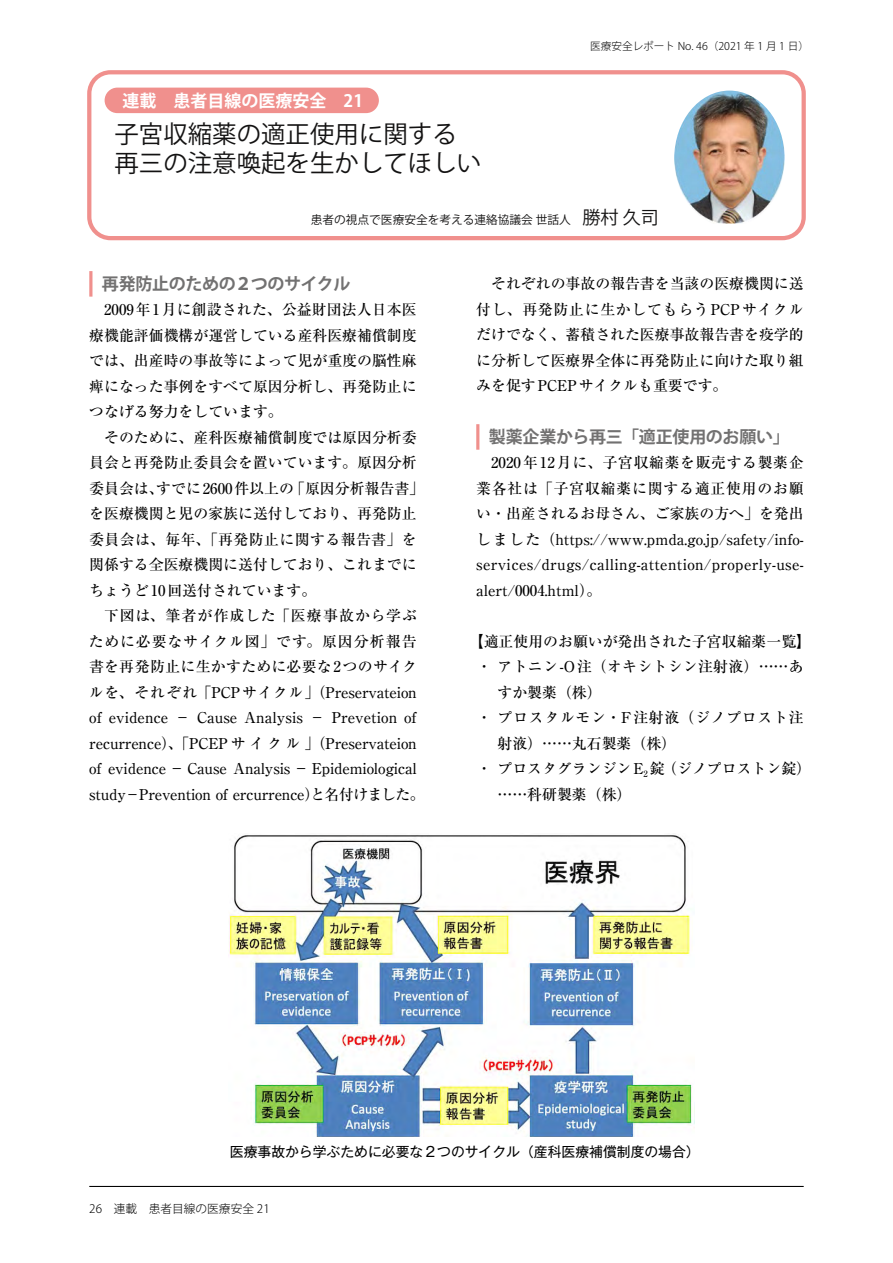
<style>
.page{position:relative;width:893px;height:1263px;background:#fff}
.page>*{position:absolute;margin:0;border:0;box-sizing:border-box;transform-origin:0 0}
.t1{font:24.45px/29.7px "Koz Go Pro";color:#131212}
.t2{font:700 16.95px "Koz Go Pr 6 N";letter-spacing:-.02em;color:#727171}
.t3{font:700 16.95px "Koz Go Pr 6 N";color:#fff}
.t4{font:500 14.85px/25.5px "Ryumin Pr 6 N";color:#000;text-align:justify}
.t5{font:500 14.85px "Ryumin Pr 6 N";letter-spacing:.02em;color:#000}
.t6{font:500 14.85px "Ryumin Pr 6 N";letter-spacing:.05em;color:#000}
.t7{font:13.8px "Gothic MB101 Pr 6 N";color:#000}
.t8{font:11.7px "Koz Go Pro";color:#131212}
.t9{font:300 11.7px "Koz Go Pro";color:#000}
.t10{font:300 10.65px "Koz Go Pro";color:#000}
.s1{font-size:18px}
</style>
<div class="page">
<hr style="left:89px;top:1186px;width:715px;height:1px;background:#000">
<div style="left:105px;top:88px;width:274px;height:25px;background:#f0908d;border-radius:13px"></div>
<div style="left:87px;top:70px;width:719px;height:170px;border:4px solid #f0908d;border-radius:21px"></div>
<hr style="left:89px;top:271px;width:3px;height:26px;background:#f0908d">
<hr style="left:476px;top:424px;width:3px;height:26px;background:#f0908d">
<img style="left:674px;top:91px;width:111px;height:133px">
<img style="left:229px;top:835px;width:465px;height:301px">
<p class="t3" style="left:123px;top:92px;width:242px">連載　患者目線の医療安全　21</p>
<p class="t10" style="left:590px;top:39px;width:220px">医療安全レポート No. 46（2021 年 1 月 1 日）</p>
<h1 class="t1" style="left:114px;top:120px;width:368px">子宮収縮薬の適正使用に関する再三の注意喚起を生かしてほしい</h1>
<p class="t8" style="left:311px;top:212px;width:350px">患者の視点で医療安全を考える連絡協議会世話人　<span class="s1">勝村久司</span></p>
<p class="t2" style="left:102px;top:275px;width:250px">再発防止のための２つのサイクル</p>
<p class="t4" style="left:89px;top:296px;width:329px;text-indent:15px">2009年1月に創設された、公益財団法人日本医療機能評価機構が運営している産科医療補償制度では、出産時の事故等によって児が重度の脳性麻痺になった事例をすべて原因分析し、再発防止につなげる努力をしています。</p>
<p class="t4" style="left:89px;top:424px;width:336px;text-align:left;text-indent:15px">そのために、産科医療補償制度では原因分析委員会と再発防止委員会を置いています。原因分析委員会は、すでに2600件以上の「原因分析報告書」を医療機関と児の家族に送付しており、再発防止委員会は、毎年、「再発防止に関する報告書」を関係する全医療機関に送付しており、これまでにちょうど10回送付されています。</p>
<p class="t4" style="left:89px;top:602px;width:337px;text-align:center">下図は、筆者が作成した「医療事故から学ぶ<br>ために必要なサイクル図」です。原因分析報告書を再発防止に生かすために必要な2つのサイクルを、それぞれ「PCPサイクル」（Preservateion of evidence − Cause Analysis − Prevetion of recurrence）、「PCEP サイクル」（Preservateion of evidence − Cause Analysis − Epidemiological study−Prevention of ercurrence）と名付けました。</p>
<p class="t4" style="left:476px;top:270px;width:329px;text-indent:15px">それぞれの事故の報告書を当該の医療機関に送付し、再発防止に生かしてもらうPCPサイクルだけでなく、蓄積された医療事故報告書を疫学的に分析して医療界全体に再発防止に向けた取り組みを促すPCEPサイクルも重要です。</p>
<p class="t2" style="left:489px;top:428px;width:302px">製薬企業から再三「適正使用のお願い」</p>
<p class="t4" style="left:476px;top:449px;width:329px;text-indent:15px">2020年12月に、子宮収縮薬を販売する製薬企業各社は「子宮収縮薬に関する適正使用のお願い・出産されるお母さん、ご家族の方へ」を発出しました（https://www.pmda.go.jp/safety/info&shy;services/drugs/calling-attention/properly-use&shy;alert/0004.html）。</p>
<p class="t4" style="left:469px;top:628px;width:344px">【適正使用のお願いが発出された子宮収縮薬一覧】</p>
<p class="t5" style="left:477px;top:655px;width:328px">・アトニン-O注（オキシトシン注射液）……あ</p>
<p class="t4" style="left:497px;top:679px;width:106px">すか製薬（株）</p>
<p class="t6" style="left:477px;top:706px;width:328px">・プロスタルモン・F注射液（ジノプロスト注</p>
<p class="t4" style="left:497px;top:730px;width:180px">射液）……丸石製薬（株）</p>
<p class="t4" style="left:477px;top:755px;width:336px">・プロスタグランジンE<sub>2</sub>錠（ジノプロストン錠）</p>
<p class="t4" style="left:497px;top:781px;width:135px">……科研製薬（株）</p>
<p class="t7" style="left:230px;top:1140px;width:471px">医療事故から学ぶために必要な２つのサイクル（産科医療補償制度の場合）</p>
<p class="t9" style="left:89px;top:1201px;width:182px">26　連載　患者目線の医療安全 21</p>
</div>
